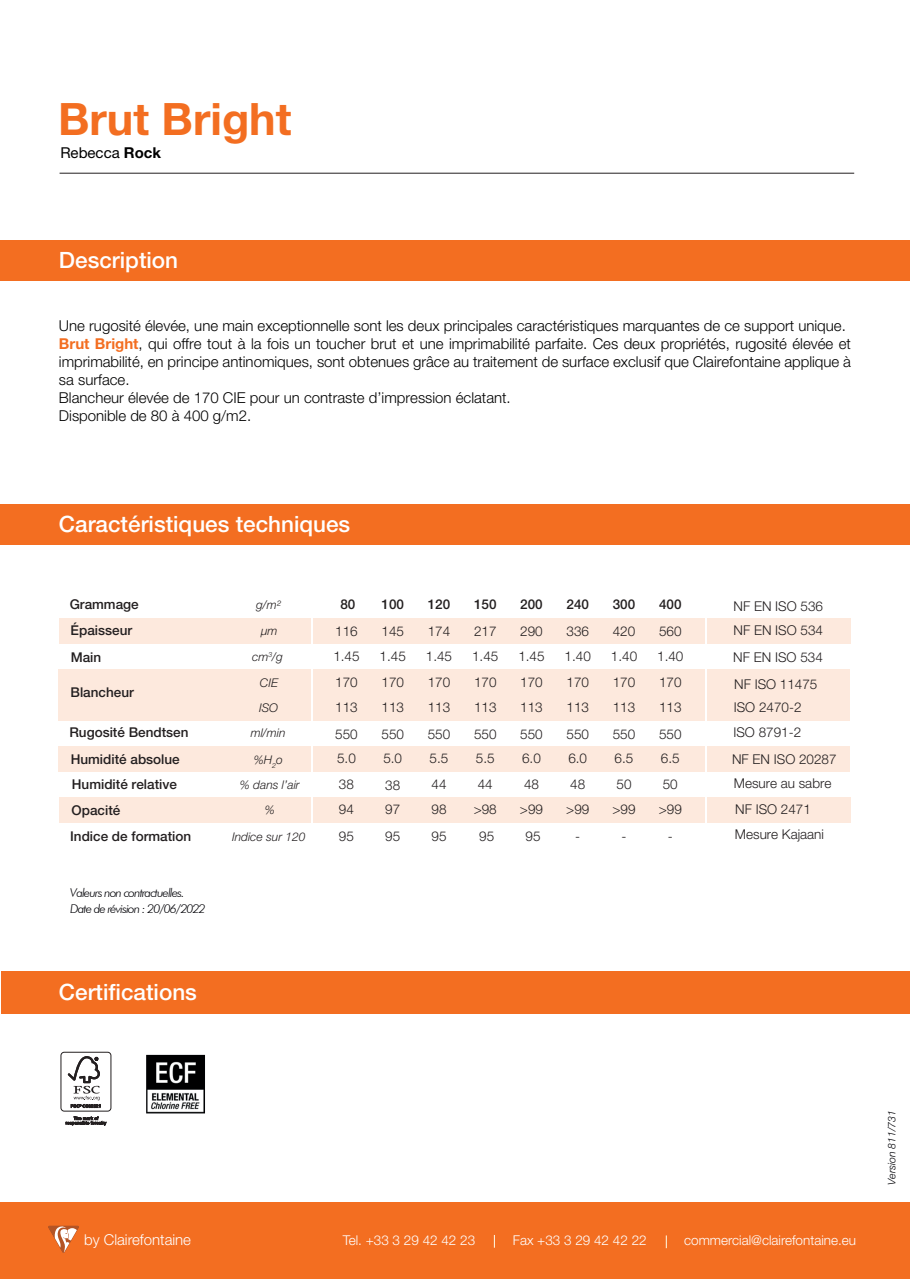
<style>
.page{position:relative;width:910px;height:1280px;background:#fff}
.page>*{position:absolute;margin:0;border:0;box-sizing:border-box;transform-origin:0 0}
.t1{font:700 44.7px "Helvetica Neue LT Std";color:#f36e21}
.t2{font:500 22.5px "Helvetica Neue LT Std";color:#fff}
.t3{font:300 15px/18px "Helvetica Neue LT Std";color:#000001}
.t4{font:300 15px "Helvetica Neue LT Std";color:#fff}
.t5{font:15px "Helvetica Neue LT Std";color:#000001}
.t6{font:300 13.5px/24.9px "Helvetica Neue LT Std";color:#231f20}
.t7{font:500 13.5px "Helvetica Neue LT Std";color:#231f20}
.t8{font:300 13.5px "Helvetica Neue LT Std";color:#fff}
.t9{font:italic 300 12.15px/16.5px "Futura BT";letter-spacing:-.075em;color:#010106}
.t10{font:italic 300 12px "Helvetica Neue LT Std";color:#231f20}
.t11{font:italic 300 10.5px "Helvetica Neue LT Std";color:#010106}
.s1{font-weight:700}
.s2{font-weight:700;color:#f36e21}
</style>
<div class="page">
<div style="left:2px;top:971px;width:908px;height:43px;background:#f36e21"></div>
<div style="left:0;top:504px;width:910px;height:40px;background:#f36e21"></div>
<div style="left:0;top:241px;width:909px;height:40px;background:#f36e21"></div>
<div style="left:59px;top:797px;width:792px;height:25px;background:#fde9dd"></div>
<div style="left:58px;top:746px;width:792px;height:26px;background:#fde9dd"></div>
<div style="left:58px;top:669px;width:792px;height:51px;background:#fde9dd"></div>
<div style="left:59px;top:618px;width:791px;height:26px;background:#fde9dd"></div>
<hr style="left:60px;top:173px;width:794px;height:1px;background:#231f20">
<div style="left:0;top:1202px;width:909px;height:77px;background:#f36e21"></div>
<div style="left:61px;top:1052px;width:50px;height:59px;border:1px solid #231f20;border-radius:3px"></div>
<svg style="left:68px;top:1056px;width:32px;height:52px"></svg>
<svg style="left:66px;top:1116px;width:40px;height:9px"></svg>
<img style="left:146px;top:1054px;width:59px;height:60px">
<hr style="left:312px;top:591px;width:1px;height:255px;background:#fff">
<hr style="left:706px;top:602px;width:1px;height:276px;background:#fff">
<svg style="left:48px;top:1225px;width:31px;height:28px"></svg>
<svg style="left:666px;top:1235px;width:1px;height:13px"></svg>
<svg style="left:494px;top:1235px;width:1px;height:13px"></svg>
<h1 class="t1" style="left:58px;top:91px;width:235px">Brut Bright</h1>
<p class="t5" style="left:60px;top:143px;width:102px">Rebecca <span class="s1">Rock</span></p>
<h2 class="t2" style="left:59px;top:247px;width:121px">Description</h2>
<p class="t3" style="left:59px;top:316px;width:794px">Une rugosité élevée, une main exceptionnelle sont les deux principales caractéristiques marquantes de ce support unique.<br><span class="s2">Brut Bright</span>, qui offre tout à la fois un toucher brut et une imprimabilité parfaite. Ces deux propriétés, rugosité élevée et imprimabilité, en principe antinomiques, sont obtenues grâce au traitement de surface exclusif que Clairefontaine applique à sa surface.<br>Blancheur élevée de 170 CIE pour un contraste d’impression éclatant.<br>Disponible de 80 à 400 g/m2.</p>
<h2 class="t2" style="left:59px;top:510px;width:293px">Caractéristiques techniques</h2>
<p class="t7" style="left:70px;top:596px;width:71px">Grammage</p>
<p class="t10" style="left:256px;top:598px;width:26px">g/m²</p>
<p class="t6" style="left:733px;top:593px;width:91px">NF EN ISO 536</p>
<p class="t7" style="left:71px;top:622px;width:63px">Épaisseur</p>
<p class="t10" style="left:261px;top:623px;width:18px">µm</p>
<p class="t6" style="left:733px;top:617px;width:91px">NF EN ISO 534</p>
<p class="t7" style="left:71px;top:649px;width:32px">Main</p>
<p class="t10" style="left:252px;top:649px;width:32px">cm<sup>3</sup>/g</p>
<p class="t6" style="left:733px;top:645px;width:91px">NF EN ISO 534</p>
<p class="t7" style="left:71px;top:684px;width:65px">Blancheur</p>
<p class="t7" style="left:613px;top:596px;width:24px">300</p>
<p class="t6" style="left:611px;top:619px;width:28px;line-height:24.3px">420<br>1.40</p>
<p class="t6" style="left:613px;top:669px;width:24px">170<br>113</p>
<p class="t6" style="left:613px;top:721px;width:24px">550<br>6.5</p>
<p class="t6" style="left:612px;top:772px;width:25px">50 &gt;99</p>
<p class="t6" style="left:622px;top:823px;width:6px">-</p>
<p class="t7" style="left:659px;top:596px;width:24px">400</p>
<p class="t6" style="left:657px;top:619px;width:28px;line-height:24.3px">560<br>1.40</p>
<p class="t6" style="left:659px;top:669px;width:24px">170<br>113</p>
<p class="t6" style="left:659px;top:721px;width:24px">550<br>6.5</p>
<p class="t6" style="left:659px;top:772px;width:25px">50 &gt;99</p>
<p class="t7" style="left:340px;top:596px;width:17px">80</p>
<p class="t6" style="left:333px;top:619px;width:28px;line-height:24.3px">116<br>1.45</p>
<p class="t6" style="left:335px;top:669px;width:24px">170<br>113</p>
<p class="t6" style="left:335px;top:721px;width:24px">550<br>5.0</p>
<p class="t6" style="left:339px;top:772px;width:17px">38<br>94</p>
<p class="t6" style="left:339px;top:823px;width:17px">95</p>
<p class="t7" style="left:566px;top:596px;width:24px">240</p>
<p class="t6" style="left:565px;top:619px;width:28px;line-height:24.3px">336<br>1.40</p>
<p class="t6" style="left:566px;top:669px;width:24px">170<br>113</p>
<p class="t6" style="left:566px;top:721px;width:24px">550<br>6.0</p>
<p class="t6" style="left:566px;top:772px;width:25px;text-align:center">48 &gt;99</p>
<p class="t6" style="left:575px;top:823px;width:6px">-</p>
<p class="t7" style="left:520px;top:596px;width:24px">200</p>
<p class="t6" style="left:518px;top:619px;width:28px;line-height:24.3px">290<br>1.45</p>
<p class="t6" style="left:520px;top:669px;width:24px">170<br>113</p>
<p class="t6" style="left:520px;top:721px;width:24px">550<br>6.0</p>
<p class="t6" style="left:520px;top:772px;width:25px;text-align:center">48 &gt;99</p>
<p class="t6" style="left:525px;top:823px;width:17px">95</p>
<p class="t7" style="left:474px;top:596px;width:24px">150</p>
<p class="t6" style="left:472px;top:619px;width:28px;line-height:24.3px">217<br>1.45</p>
<p class="t6" style="left:474px;top:669px;width:24px">170<br>113</p>
<p class="t6" style="left:474px;top:721px;width:24px">550<br>5.5</p>
<p class="t6" style="left:474px;top:772px;width:25px;text-align:center">44 &gt;98</p>
<p class="t6" style="left:479px;top:823px;width:17px">95</p>
<p class="t7" style="left:428px;top:596px;width:24px">120</p>
<p class="t6" style="left:426px;top:619px;width:28px;line-height:24.3px">174<br>1.45</p>
<p class="t6" style="left:428px;top:669px;width:24px">170<br>113</p>
<p class="t6" style="left:428px;top:721px;width:24px">550<br>5.5</p>
<p class="t6" style="left:431px;top:772px;width:17px">44<br>98</p>
<p class="t6" style="left:431px;top:823px;width:17px">95</p>
<p class="t7" style="left:381px;top:596px;width:24px">100</p>
<p class="t6" style="left:380px;top:619px;width:28px;line-height:24.3px">145<br>1.45</p>
<p class="t6" style="left:381px;top:669px;width:24px">170<br>113</p>
<p class="t6" style="left:381px;top:721px;width:24px">550<br>5.0</p>
<p class="t6" style="left:385px;top:772px;width:17px">38<br>97</p>
<p class="t6" style="left:385px;top:823px;width:17px">95</p>
<p class="t10" style="left:260px;top:676px;width:20px">CIE</p>
<p class="t6" style="left:734px;top:671px;width:85px">NF ISO 11475</p>
<p class="t10" style="left:259px;top:701px;width:21px">ISO</p>
<p class="t6" style="left:734px;top:695px;width:69px">ISO 2470-2</p>
<p class="t7" style="left:69px;top:724px;width:121px">Rugosité Bendtsen</p>
<p class="t10" style="left:251px;top:726px;width:36px">ml/min</p>
<p class="t6" style="left:733px;top:720px;width:69px">ISO 8791-2</p>
<p class="t7" style="left:71px;top:751px;width:111px">Humidité absolue</p>
<p class="t6" style="left:732px;top:746px;width:106px">NF EN ISO 20287</p>
<p class="t7" style="left:72px;top:777px;width:107px">Humidité relative</p>
<p class="t10" style="left:240px;top:778px;width:61px">% dans l’air</p>
<p class="t6" style="left:734px;top:770px;width:99px">Mesure au sabre</p>
<p class="t7" style="left:72px;top:802px;width:50px">Opacité</p>
<p class="t10" style="left:265px;top:803px;width:11px">%</p>
<p class="t6" style="left:735px;top:797px;width:77px">NF ISO 2471</p>
<p class="t10" style="left:254px;top:752px;width:31px">%H<sub>2</sub>o</p>
<p class="t7" style="left:70px;top:828px;width:123px">Indice de formation</p>
<p class="t10" style="left:232px;top:829px;width:75px">Indice sur 120</p>
<p class="t6" style="left:668px;top:823px;width:6px">-</p>
<p class="t6" style="left:735px;top:821px;width:91px">Mesure Kajaani</p>
<p class="t9" style="left:70px;top:884px;width:137px">Valeurs non contractuelles.<br>Date de révision : 20/06/2022</p>
<h2 class="t2" style="left:59px;top:979px;width:139px">Certifications</h2>
<p class="t4" style="left:84px;top:1230px;width:108px">by Clairefontaine</p>
<p class="t8" style="left:343px;top:1232px;width:134px">Tel. +33 3 29 42 42 23</p>
<p class="t8" style="left:513px;top:1232px;width:135px">Fax +33 3 29 42 42 22</p>
<p class="t8" style="left:684px;top:1232px;width:173px">commercial@clairefontaine.eu</p>
<p class="t11" style="left:885px;top:1185px;width:76px;rotate:-90deg">Version 811/731</p>
</div>
